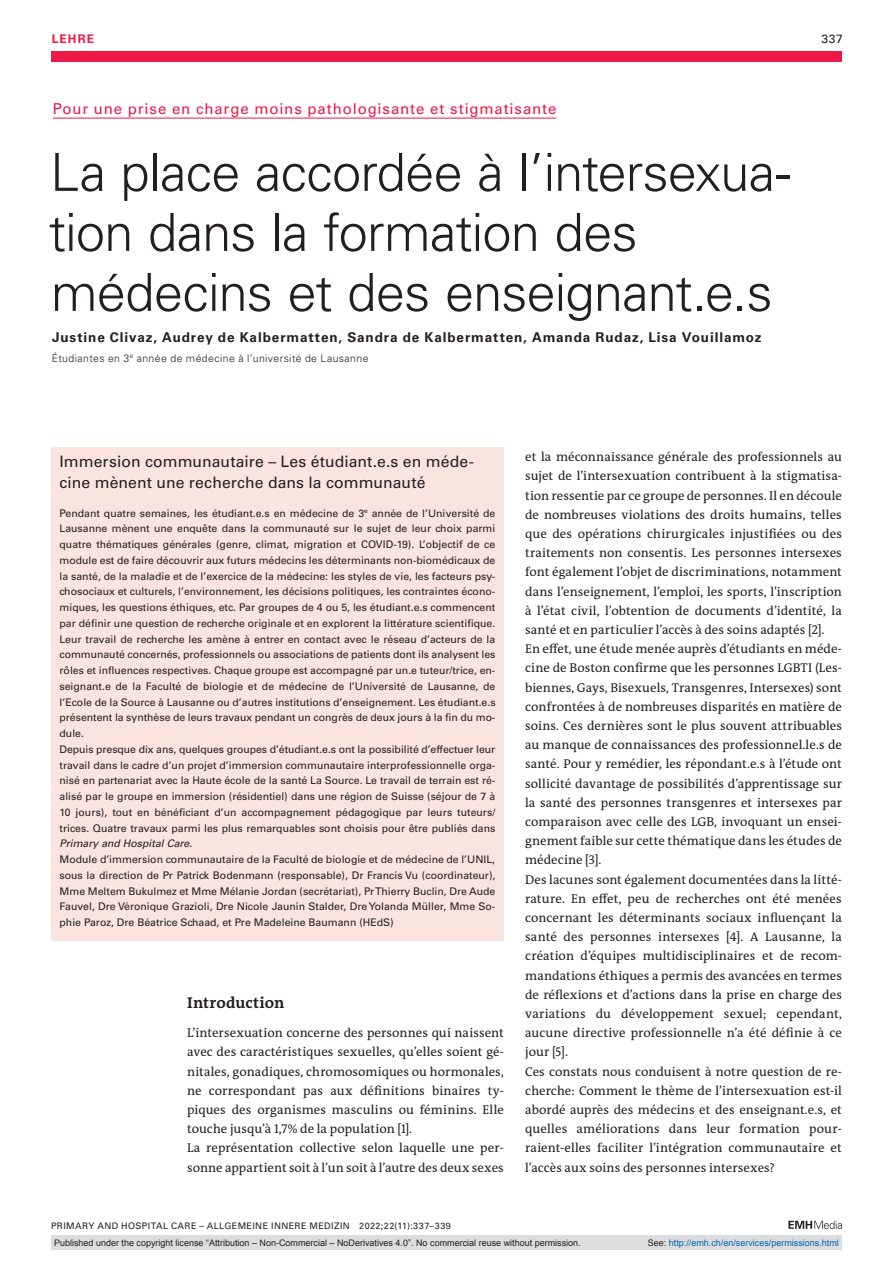
<style>
.page{position:relative;width:893px;height:1263px;background:#fff}
.page>*{position:absolute;margin:0;border:0;box-sizing:border-box;transform-origin:0 0}
.article-title{font:300 52.5px/60px "Univers LT Std";letter-spacing:-.015em;color:#231f20}
.box-head1{font:15.75px/21px "Univers LT Std";letter-spacing:.005em;color:#231f20}
.head1{font:700 15.75px "The Antiqua B W7";letter-spacing:.01em;color:#231f20}
.pre-heading{font:15px "Univers LT Std";letter-spacing:.055em;color:#ed1845}
.authors{font:700 13.5px "Univers LT Std";letter-spacing:.065em;color:#231f20}
.paragraph{font:12.75px/19.2px "The Antiqua B W5 Plain";letter-spacing:.005em;color:#231f20;text-align:justify}
.t1{font:700 12px "Univers LT Std";letter-spacing:.09em;color:#ed1845}
.t2{font:12px "Univers LT Std";color:#231f20}
.box-paragraph{font:10.5px/15.8px "Univers LT Std";color:#231f20;text-align:justify}
.affiliations{font:300 10.5px "Univers LT Std";letter-spacing:.035em;color:#231f20}
.t3{font:9px "Arial";color:#231f20}
.t4{font:9px "Univers LT Std";letter-spacing:.05em;color:#231f20}
.t5{font:9px "Arial";color:#0066b3}
.s1{font-style:italic}
.s2{color:#231f20}
</style>
<div class="page">
<div style="left:51px;top:51px;width:791px;height:11px;background:#ed1845"></div>
<svg style="left:788px;top:1221px;width:54px;height:8px"></svg>
<hr style="left:53px;top:118px;width:503px;height:1px;background:#ed1845">
<div style="left:51px;top:447px;width:453px;height:494px;background:#f9e4e0"></div>
<div style="left:51px;top:1235px;width:791px;height:15px;background:#dcdddf"></div>
<p class="t1" style="left:52px;top:31px;width:44px">LEHRE</p>
<p class="t2" style="left:821px;top:31px;width:23px">337</p>
<p class="pre-heading" style="left:53px;top:100px;width:505px">Pour une prise en charge moins pathologisante et stigmatisante</p>
<p class="article-title" style="left:49px;top:142px;width:743px">La place accordée à l’intersexua&shy;tion dans la formation des médecins et des enseignant.e.s</p>
<p class="authors" style="left:52px;top:329px;width:711px">Justine Clivaz, Audrey de Kalbermatten, Sandra de Kalbermatten, Amanda Rudaz, Lisa Vouillamoz</p>
<p class="affiliations" style="left:52px;top:352px;width:318px">Étudiantes en 3<sup>e</sup> année de médecine à l’université de Lausanne</p>
<p class="box-head1" style="left:60px;top:451px;width:416px">Immersion communautaire – Les étudiant.e.s en méde&shy;cine mènent une recherche dans la communauté</p>
<p class="box-paragraph" style="left:60px;top:505px;width:438px">Pendant quatre semaines, les étudiant.e.s en médecine de 3<sup>e</sup> année de l’Université de Lausanne mènent une enquête dans la communauté sur le sujet de leur choix parmi quatre thématiques générales (genre, climat, migration et COVID-19). L’objectif de ce module est de faire découvrir aux futurs médecins les déterminants non-biomédicaux de la santé, de la maladie et de l’exercice de la médecine: les styles de vie, les facteurs psy&shy;chosociaux et culturels, l’environnement, les décisions politiques, les contraintes écono&shy;miques, les questions éthiques, etc. Par groupes de 4 ou 5, les étudiant.e.s commencent par définir une question de recherche originale et en explorent la littérature scientifique.<br>Leur travail de recherche les amène à entrer en contact avec le réseau d’acteurs de la communauté concernés, professionnels ou associations de patients dont ils analysent les rôles et influences respectives. Chaque groupe est accompagné par un.e tuteur/trice, en&shy;seignant.e de la Faculté de biologie et de médecine de l’Université de Lausanne, de l’Ecole de la Source à Lausanne ou d’autres institutions d’enseignement. Les étudiant.e.s présentent la synthèse de leurs travaux pendant un congrès de deux jours à la fin du mo&shy;dule.</p>
<p class="box-paragraph" style="left:60px;top:741px;width:437px">Depuis presque dix ans, quelques groupes d’étudiant.e.s ont la possibilité d’effectuer leur travail dans le cadre d’un projet d’immersion communautaire interprofessionnelle orga&shy;nisé en partenariat avec la Haute école de la santé La Source. Le travail de terrain est ré&shy;alisé par le groupe en immersion (résidentiel) dans une région de Suisse (séjour de 7 à 10 jours), tout en bénéficiant d’un accompagnement pédagogique par leurs tuteurs/ trices. Quatre travaux parmi les plus remarquables sont choisis pour être publiés dans <span class="s1">Primary and Hospital Care</span>.</p>
<p class="box-paragraph" style="left:60px;top:852px;width:437px">Module d’immersion communautaire de la Faculté de biologie et de médecine de l’UNIL, sous la direction de Pr Patrick Bodenmann (responsable), Dr Francis Vu (coordinateur), Mme Meltem Bukulmez et Mme Mélanie Jordan (secrétariat), Pr Thierry Buclin, Dre Aude Fauvel, Dre Véronique Grazioli, Dre Nicole Jaunin Stalder, Dre Yolanda Müller, Mme So&shy;phie Paroz, Dre Béatrice Schaad, et Pre Madeleine Baumann (HEdS)</p>
<p class="head1" style="left:187px;top:993px;width:99px">Introduction</p>
<p class="paragraph" style="left:187px;top:1023px;width:318px">L’intersexuation concerne des personnes qui naissent avec des caractéristiques sexuelles, qu’elles soient gé&shy;nitales, gonadiques, chromosomiques ou hormonales, ne correspondant pas aux définitions binaires ty&shy;piques des organismes masculins ou féminins. Elle touche jusqu’à 1,7% de la population [1].</p>
<p class="paragraph" style="left:187px;top:1138px;width:318px">La représentation collective selon laquelle une per&shy;sonne appartient soit à l’un soit à l’autre des deux sexes</p>
<p class="paragraph" style="left:525px;top:447px;width:318px">et la méconnaissance générale des professionnels au sujet de l’intersexuation contribuent à la stigmatisa&shy;tion ressentie par ce groupe de personnes. Il en découle de nombreuses violations des droits humains, telles que des opérations chirurgicales injustifiées ou des traitements non consentis. Les personnes intersexes font également l’objet de discriminations, notamment dans l’enseignement, l’emploi, les sports, l’inscription à l’état civil, l’obtention de documents d’identité, la santé et en particulier l’accès à des soins adaptés [2].</p>
<p class="paragraph" style="left:525px;top:639px;width:318px">En effet, une étude menée auprès d’étudiants en méde&shy;cine de Boston confirme que les personnes LGBTI (Les&shy;biennes, Gays, Bisexuels, Transgenres, Intersexes) sont confrontées à de nombreuses disparités en matière de soins. Ces dernières sont le plus souvent attribuables au manque de connaissances des professionnel.le.s de santé. Pour y remédier, les répondant.e.s à l’étude ont sollicité davantage de possibilités d’apprentissage sur la santé des personnes transgenres et intersexes par comparaison avec celle des LGB, invoquant un ensei&shy;gnement faible sur cette thématique dans les études de médecine [3].</p>
<p class="paragraph" style="left:525px;top:870px;width:318px">Des lacunes sont également documentées dans la litté&shy;rature. En effet, peu de recherches ont été menées concernant les déterminants sociaux influençant la santé des personnes intersexes [4]. A Lausanne, la création d’équipes multidisciplinaires et de recom&shy;mandations éthiques a permis des avancées en termes de réflexions et d’actions dans la prise en charge des variations du développement sexuel; cependant, aucune directive professionnelle n’a été définie à ce jour [5].</p>
<p class="paragraph" style="left:525px;top:1062px;width:318px">Ces constats nous conduisent à notre question de re&shy;cherche: Comment le thème de l’intersexuation est-il abordé auprès des médecins et des enseignant.e.s, et quelles améliorations dans leur formation pour&shy;raient-elles faciliter l’intégration communautaire et l’accès aux soins des personnes intersexes?</p>
<p class="t4" style="left:51px;top:1220px;width:401px">PRIMARY AND HOSPITAL CARE – ALLGEMEINE INNERE MEDIZIN 2022;22(11):337–339</p>
<p class="t3" style="left:54px;top:1237px;width:528px">Published under the copyright license “Attribution – Non-Commercial – NoDerivatives 4.0”. No commercial reuse without permission.</p>
<p class="t5" style="left:648px;top:1237px;width:193px"><span class="s2">See:</span> http://emh.ch/en/services/permissions.html</p>
</div>
